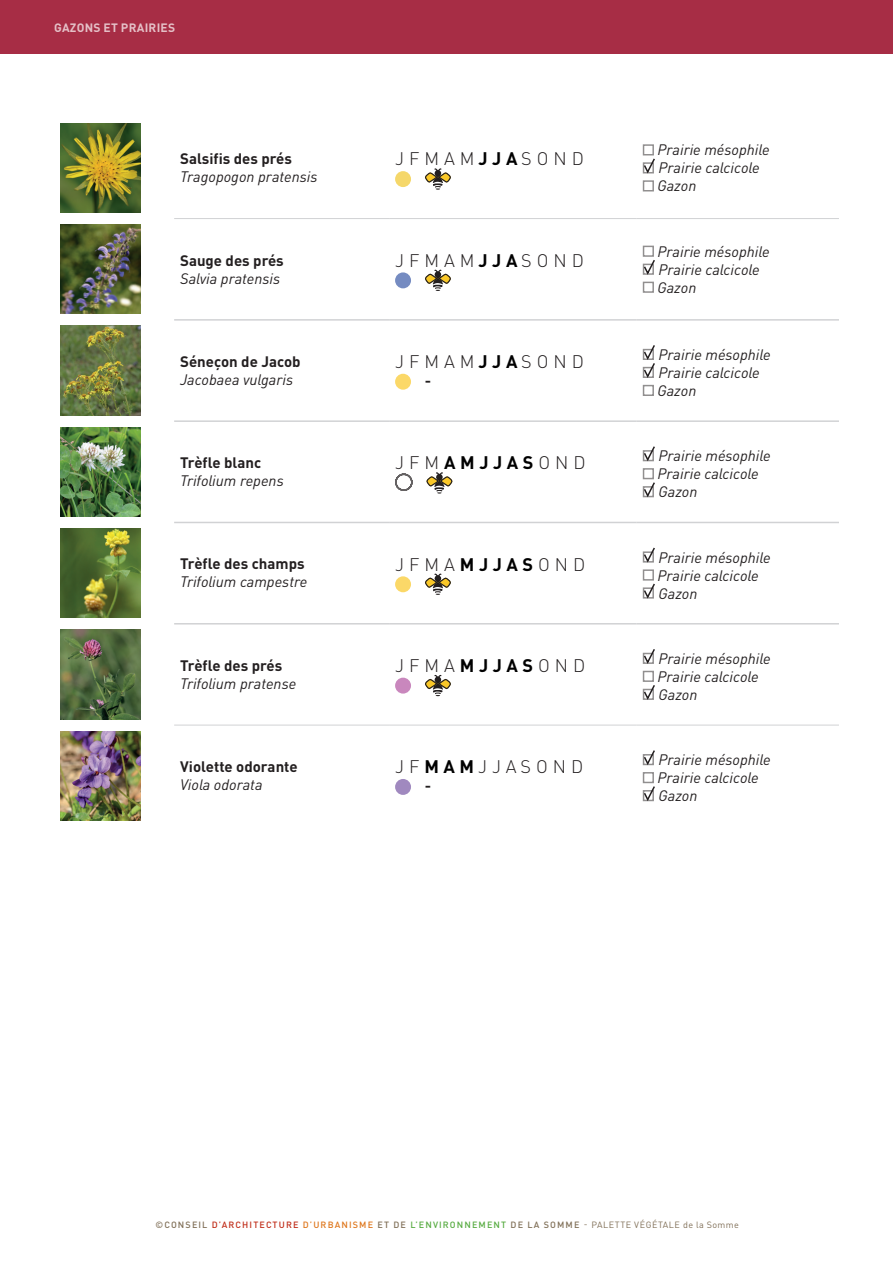
<style>
.page{position:relative;width:893px;height:1263px;background:#fff}
.page>*{position:absolute;margin:0;border:0;box-sizing:border-box;transform-origin:0 0}
.t1{font:300 18px "DIN Pro";color:#231f20}
.t2{font:italic 15px "DIN Pro";color:#231f20}
.t3{font:700 15px "DIN Pro";color:#231f20}
.t4{font:700 12px "DIN Pro";letter-spacing:.02em;color:#fff}
.t5{font:9px "DIN Pro";letter-spacing:.06em;color:#806f57}
.s1{font-weight:700;color:#000}
.s2{font-weight:500}
.s3{font-weight:500;color:#c02d19}
.s4{font-weight:500;color:#de761b}
.s5{font-weight:500;color:#56ab40}
</style>
<div class="page">
<hr style="left:174px;top:319px;width:215px;height:2px;background:#d1d2d4">
<hr style="left:389px;top:319px;width:248px;height:2px;background:#d1d2d4">
<hr style="left:637px;top:319px;width:202px;height:2px;background:#d1d2d4">
<hr style="left:174px;top:623px;width:215px;height:1px;background:#d1d2d4">
<hr style="left:389px;top:623px;width:248px;height:1px;background:#d1d2d4">
<hr style="left:637px;top:623px;width:202px;height:1px;background:#d1d2d4">
<hr style="left:174px;top:218px;width:215px;height:1px;background:#d1d2d4">
<hr style="left:389px;top:218px;width:248px;height:1px;background:#d1d2d4">
<hr style="left:637px;top:218px;width:202px;height:1px;background:#d1d2d4">
<hr style="left:174px;top:420px;width:215px;height:2px;background:#d1d2d4">
<hr style="left:389px;top:420px;width:248px;height:2px;background:#d1d2d4">
<hr style="left:637px;top:420px;width:202px;height:2px;background:#d1d2d4">
<hr style="left:174px;top:522px;width:215px;height:1px;background:#d1d2d4">
<hr style="left:389px;top:522px;width:248px;height:1px;background:#d1d2d4">
<hr style="left:637px;top:522px;width:202px;height:1px;background:#d1d2d4">
<hr style="left:174px;top:725px;width:215px;height:1px;background:#d1d2d4">
<hr style="left:389px;top:725px;width:248px;height:1px;background:#d1d2d4">
<hr style="left:637px;top:725px;width:202px;height:1px;background:#d1d2d4">
<img style="left:60px;top:123px;width:81px;height:90px">
<svg style="left:395px;top:171px;width:16px;height:16px"></svg>
<svg style="left:425px;top:168px;width:26px;height:22px"></svg>
<svg style="left:642px;top:158px;width:13px;height:16px"></svg>
<img style="left:60px;top:225px;width:81px;height:89px">
<div style="left:395px;top:272px;width:16px;height:16px;background:#758bc1;border-radius:50%"></div>
<svg style="left:425px;top:269px;width:26px;height:22px"></svg>
<svg style="left:642px;top:260px;width:13px;height:15px"></svg>
<img style="left:60px;top:326px;width:81px;height:89px">
<svg style="left:395px;top:374px;width:16px;height:16px"></svg>
<svg style="left:642px;top:345px;width:13px;height:33px"></svg>
<img style="left:60px;top:427px;width:81px;height:89px">
<svg style="left:395px;top:473px;width:18px;height:18px"></svg>
<svg style="left:426px;top:472px;width:27px;height:22px"></svg>
<svg style="left:642px;top:446px;width:13px;height:16px"></svg>
<svg style="left:642px;top:482px;width:13px;height:16px"></svg>
<img style="left:60px;top:528px;width:81px;height:90px">
<svg style="left:395px;top:576px;width:16px;height:16px"></svg>
<svg style="left:425px;top:573px;width:26px;height:22px"></svg>
<svg style="left:642px;top:547px;width:13px;height:16px"></svg>
<svg style="left:642px;top:583px;width:13px;height:16px"></svg>
<img style="left:60px;top:630px;width:81px;height:89px">
<svg style="left:395px;top:678px;width:16px;height:16px"></svg>
<svg style="left:425px;top:674px;width:26px;height:22px"></svg>
<svg style="left:642px;top:649px;width:13px;height:15px"></svg>
<svg style="left:642px;top:685px;width:13px;height:15px"></svg>
<img style="left:60px;top:731px;width:81px;height:89px">
<svg style="left:395px;top:779px;width:16px;height:16px"></svg>
<svg style="left:642px;top:750px;width:13px;height:16px"></svg>
<svg style="left:642px;top:786px;width:13px;height:16px"></svg>
<div style="left:0;top:0;width:893px;height:54px;background:#a72d45"></div>
<p class="t4" style="left:54px;top:17px;width:123px">GAZONS ET PRAIRIES</p>
<p class="t3" style="left:180px;top:146px;width:113px">Salsifis des prés</p>
<p class="t2" style="left:180px;top:165px;width:139px">Tragopogon pratensis</p>
<p class="t3" style="left:180px;top:248px;width:105px">Sauge des prés</p>
<p class="t2" style="left:180px;top:266px;width:102px">Salvia pratensis</p>
<p class="t3" style="left:180px;top:349px;width:122px">Séneçon de Jacob</p>
<p class="t2" style="left:180px;top:368px;width:114px">Jacobaea vulgaris</p>
<p class="t3" style="left:180px;top:450px;width:83px">Trèfle blanc</p>
<p class="t2" style="left:180px;top:469px;width:105px">Trifolium repens</p>
<p class="t3" style="left:180px;top:551px;width:126px">Trèfle des champs</p>
<p class="t2" style="left:180px;top:570px;width:129px">Trifolium campestre</p>
<p class="t3" style="left:180px;top:653px;width:104px">Trèfle des prés</p>
<p class="t2" style="left:180px;top:672px;width:118px">Trifolium pratense</p>
<p class="t3" style="left:180px;top:754px;width:119px">Violette odorante</p>
<p class="t2" style="left:180px;top:773px;width:84px">Viola odorata</p>
<p class="t1" style="left:395px;top:145px;width:190px">J F M A M<span class="s1">J J A</span>S O N D</p>
<p class="t1" style="left:395px;top:246px;width:190px">J F M A M<span class="s1">J J A</span>S O N D</p>
<p class="t1" style="left:395px;top:348px;width:190px">J F M A M<span class="s1">J J A</span>S O N D</p>
<p class="t3" style="left:425px;top:368px;width:8px">-</p>
<p class="t2" style="left:657px;top:138px;width:114px">Prairie mésophile</p>
<p class="t2" style="left:658px;top:156px;width:103px">Prairie calcicole</p>
<p class="t2" style="left:657px;top:174px;width:40px">Gazon</p>
<p class="t2" style="left:657px;top:240px;width:114px">Prairie mésophile</p>
<p class="t2" style="left:658px;top:258px;width:103px">Prairie calcicole</p>
<p class="t2" style="left:657px;top:276px;width:40px">Gazon</p>
<p class="t2" style="left:658px;top:343px;width:114px">Prairie mésophile</p>
<p class="t2" style="left:658px;top:361px;width:103px">Prairie calcicole</p>
<p class="t2" style="left:657px;top:379px;width:40px">Gazon</p>
<p class="t1" style="left:395px;top:449px;width:192px">J F M <span class="s1">A M J J A S</span> O N D</p>
<p class="t2" style="left:658px;top:444px;width:114px">Prairie mésophile</p>
<p class="t2" style="left:657px;top:462px;width:103px">Prairie calcicole</p>
<p class="t2" style="left:658px;top:480px;width:40px">Gazon</p>
<p class="t1" style="left:395px;top:550px;width:192px">J F M A <span class="s1">M J J A S</span> O N D</p>
<p class="t2" style="left:658px;top:545px;width:114px">Prairie mésophile</p>
<p class="t2" style="left:657px;top:563px;width:103px">Prairie calcicole</p>
<p class="t2" style="left:658px;top:581px;width:40px">Gazon</p>
<p class="t1" style="left:395px;top:651px;width:192px">J F M A <span class="s1">M J J A S</span> O N D</p>
<p class="t2" style="left:658px;top:647px;width:114px">Prairie mésophile</p>
<p class="t2" style="left:657px;top:665px;width:103px">Prairie calcicole</p>
<p class="t2" style="left:658px;top:683px;width:40px">Gazon</p>
<p class="t1" style="left:395px;top:753px;width:189px">J F <span class="s1">M A M</span>J J AS O N D</p>
<p class="t3" style="left:425px;top:773px;width:8px">-</p>
<p class="t2" style="left:658px;top:748px;width:114px">Prairie mésophile</p>
<p class="t2" style="left:657px;top:766px;width:103px">Prairie calcicole</p>
<p class="t2" style="left:658px;top:784px;width:40px">Gazon</p>
<p class="t5" style="left:155px;top:1218px;width:585px"><span class="s2">©CONSEIL</span> <span class="s3">D’ARCHITECTURE</span> <span class="s4">D’URBANISME</span> <span class="s2">ET DE</span> <span class="s5">L’ENVIRONNEMENT</span> <span class="s2">DE LA SOMME</span> - PALETTE VÉGÉTALE de la Somme</p>
</div>
